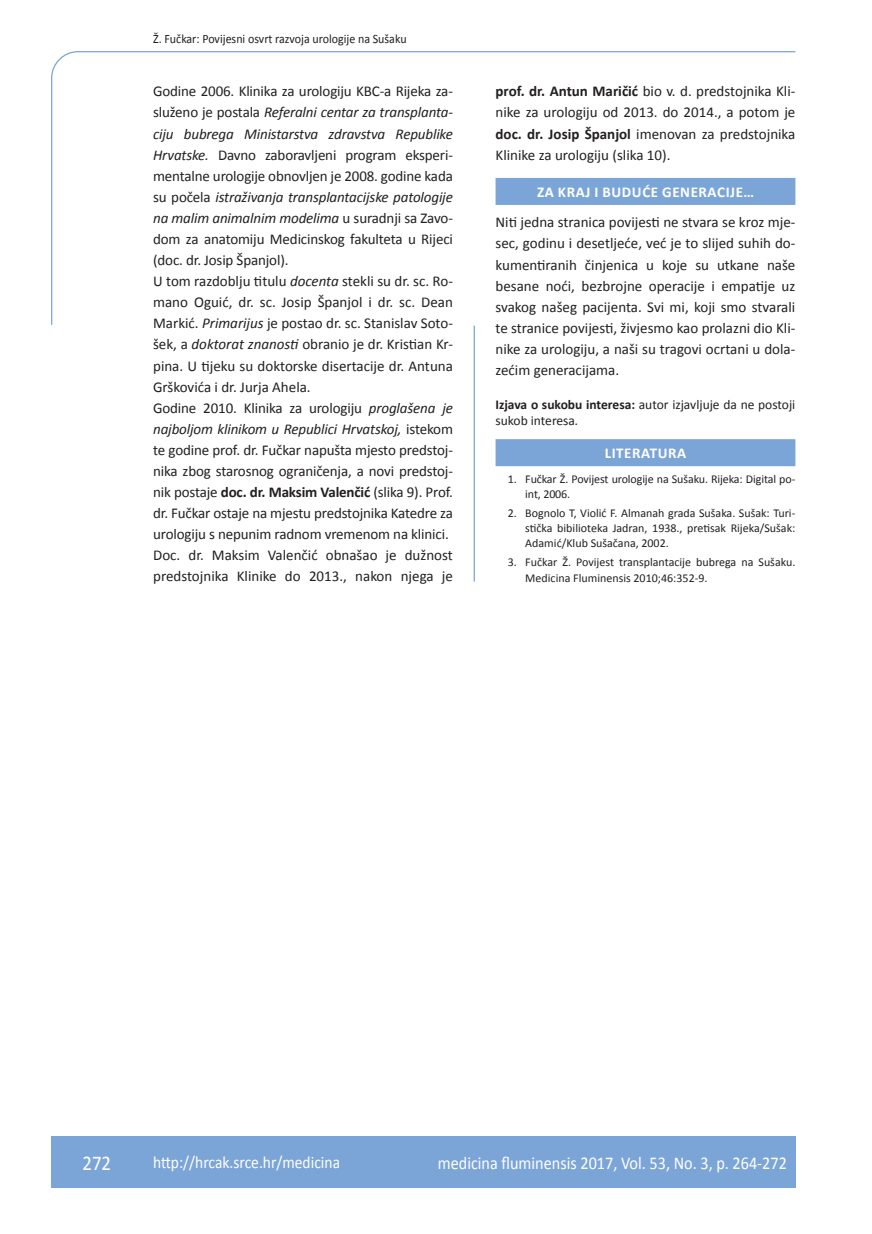
<style>
.page{position:relative;width:872px;height:1234px;background:#fff}
.page>*{position:absolute;margin:0;border:0;box-sizing:border-box;transform-origin:0 0}
.t1{font:21px "Calibri";color:#fff;scale:.9 1}
.t2{font:18px "Calibri";color:#fff;scale:.9 1}
.t3{font:17.25px "Calibri";color:#fff;scale:.9 1}
.t4{font:15px/21.1px "Calibri";letter-spacing:-.01em;color:#231f20;text-align:justify}
.t5{font:700 15px "Calibri";letter-spacing:.04em;color:#fff}
.t6{font:13.5px/16.5px "Calibri";color:#231f20}
.t7{font:12.75px "Calibri";color:#231f20;scale:.94 1}
.t8{font:12px/15px "Calibri";color:#231f20}
.s1{font-style:italic}
.s2{font-weight:700}
</style>
<div class="page">
<svg style="left:51px;top:51px;width:745px;height:274px"></svg>
<hr style="left:473px;top:325px;width:2px;height:256px;background:#7ca5d7">
<div style="left:51px;top:1135px;width:744px;height:51px;background:#7ca5d7"></div>
<div style="left:495px;top:178px;width:300px;height:27px;background:#7ca5d7"></div>
<div style="left:495px;top:439px;width:300px;height:27px;background:#7ca5d7"></div>
<p class="t7" style="left:153px;top:30px;width:271px">Ž. Fučkar: Povijesni osvrt razvoja urologije na Sušaku</p>
<p class="t4" style="left:153px;top:80px;width:301px;text-align:left">Godine 2006. Klinika za urologiju KBC-a Rijeka za&shy;služeno je postala <span class="s1">Referalni centar za transplanta&shy;ciju bubrega Ministarstva zdravstva Republike Hrvatske.</span> Davno zaboravljeni program eksperi&shy;mentalne urologije obnovljen je 2008. godine kada su počela <span class="s1">istraživanja transplantacijske patologije na malim animalnim modelima</span> u suradnji sa Zavo&shy;dom za anatomiju Medicinskog fakulteta u Rijeci (doc. dr. Josip Španjol).<br>U tom razdoblju titulu <span class="s1">docenta</span> stekli su dr. sc. Ro&shy;mano Oguić, dr. sc. Josip Španjol i dr. sc. Dean Markić. <span class="s1">Primarijus</span> je postao dr. sc. Stanislav Soto&shy;šek, a <span class="s1">doktorat znanosti</span> obranio je dr. Kristian Kr&shy;pina. U tijeku su doktorske disertacije dr. Antuna Grškovića i dr. Jurja Ahela.<br>Godine 2010. Klinika za urologiju <span class="s1">proglašena je najboljom klinikom u Republici Hrvatskoj,</span> istekom te godine prof. dr. Fučkar napušta mjesto predstoj&shy;nika zbog starosnog ograničenja, a novi predstoj&shy;nik postaje <span class="s2">doc. dr. Maksim Valenčić</span> (slika 9). Prof. dr. Fučkar ostaje na mjestu predstojnika Katedre za urologiju s nepunim radnom vremenom na klinici.<br>Doc. dr. Maksim Valenčić obnašao je dužnost predstojnika Klinike do 2013., nakon njega je</p>
<p class="t4" style="left:495px;top:80px;width:301px"><span class="s2">prof. dr. Antun Maričić</span> bio v. d. predstojnika Kli&shy;nike za urologiju od 2013. do 2014., a potom je <span class="s2">doc. dr. Josip Španjol</span> imenovan za predstojnika Klinike za urologiju (slika 10).</p>
<p class="t5" style="left:537px;top:182px;width:218px">ZA KRAJ I BUDUĆE GENERACIJE…</p>
<p class="t4" style="left:495px;top:211px;width:301px">Niti jedna stranica povijesti ne stvara se kroz mje&shy;sec, godinu i desetljeće, već je to slijed suhih do&shy;kumentiranih činjenica u koje su utkane naše besane noći, bezbrojne operacije i empatije uz svakog našeg pacijenta. Svi mi, koji smo stvarali te stranice povijesti, živjesmo kao prolazni dio Kli&shy;nike za urologiju, a naši su tragovi ocrtani u dola&shy;zećim generacijama.</p>
<p class="t6" style="left:495px;top:395px;width:301px"><span class="s2">Izjava o sukobu interesa:</span> autor izjavljuje da ne postoji sukob interesa<span class="s1">.</span></p>
<p class="t5" style="left:604px;top:443px;width:83px">LITERATURA</p>
<p class="t8" style="left:525px;top:470px;width:271px;text-indent:-18px">1. Fučkar Ž. Povijest urologije na Sušaku. Rijeka: Digital po&shy;int, 2006.</p>
<p class="t8" style="left:525px;top:505px;width:271px;text-align:justify;text-indent:-18px">2. Bognolo T, Violić F. Almanah grada Sušaka. Sušak: Turi&shy;stička bibilioteka Jadran, 1938., pretisak Rijeka/Sušak:<br>Adamić/Klub Sušačana, 2002.</p>
<p class="t8" style="left:525px;top:554px;width:271px;text-indent:-18px">3. Fučkar Ž. Povijest transplantacije bubrega na Sušaku.<br>Medicina Fluminensis 2010;46:352-9.</p>
<h1 class="t1" style="left:82px;top:1149px;width:33px">272</h1>
<p class="t3" style="left:153px;top:1150px;width:209px">http://hrcak.srce.hr/medicina</p>
<p class="t2" style="left:438px;top:1151px;width:389px">medicina fluminensis 2017, Vol. 53, No. 3, p. 264-272</p>
</div>
